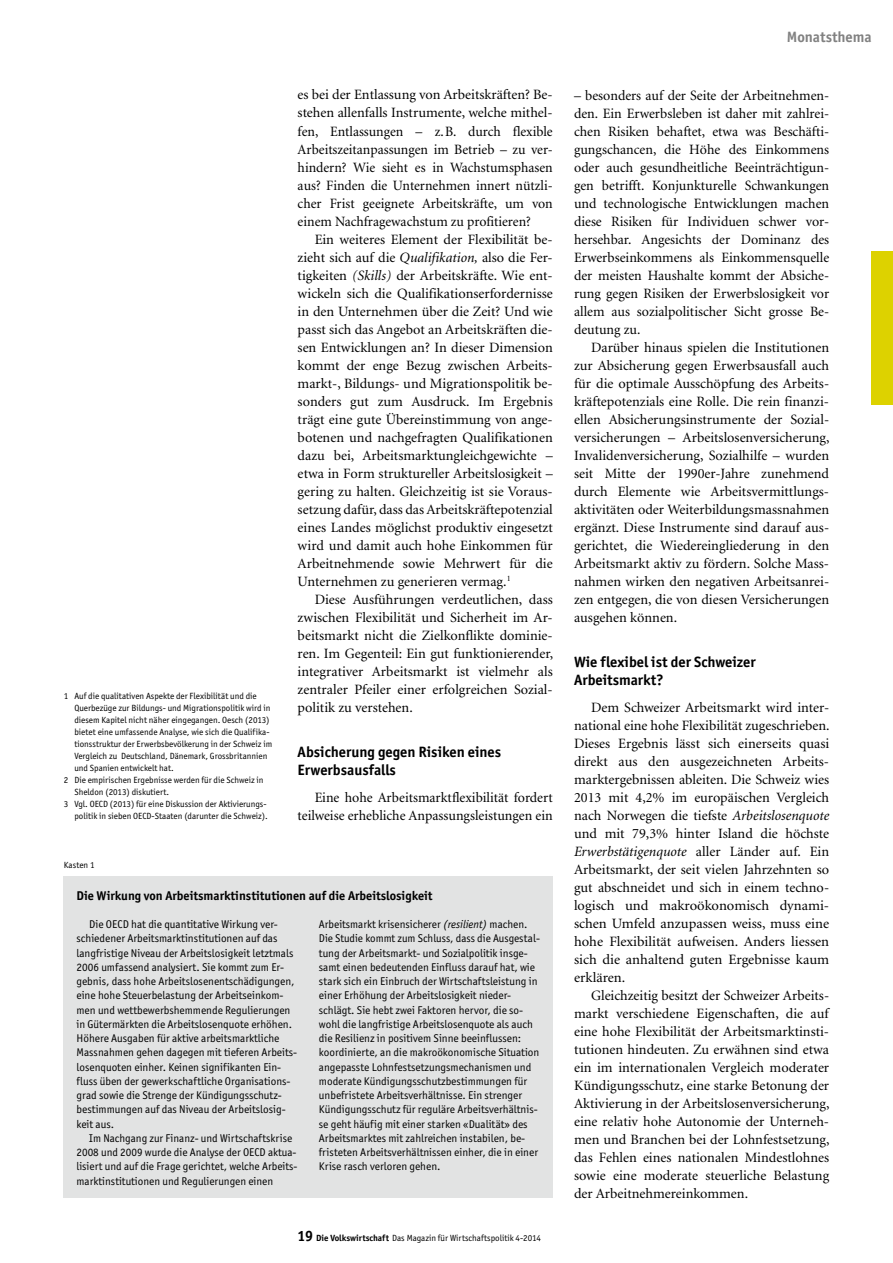
<style>
.page{position:relative;width:893px;height:1263px;background:#fff}
.page>*{position:absolute;margin:0;border:0;box-sizing:border-box;transform-origin:0 0}
.t1{font:700 15px/18px "Officina San ITC";color:#000}
.t2{font:700 15px "Officina San ITC";color:#818181}
.t3{font:14.25px/18px "Minion";color:#000;text-align:justify}
.t4{font:700 12.75px "Officina San ITC";color:#000}
.t5{font:11.25px/14.2px "Officina San ITC";color:#000}
.t6{font:9px "Officina San ITC";color:#000}
.s1{font-style:italic}
.s2{font-weight:700;font-size:15px}
.s3{font-weight:700}
</style>
<div class="page">
<div style="left:872px;top:252px;width:21px;height:153px;background:#ddd200"></div>
<div style="left:64px;top:876px;width:489px;height:321px;background:#e2e3e3"></div>
<p class="t6" style="left:64px;top:691px;width:194px">1 Auf die qualitativen Aspekte der Flexibilität und die</p>
<p class="t6" style="left:74px;top:703px;width:197px">Querbezüge zur Bildungs- und Migrationspolitik wird in</p>
<p class="t6" style="left:74px;top:715px;width:197px">diesem Kapitel nicht näher eingegangen. Oesch (2013)</p>
<p class="t6" style="left:74px;top:727px;width:196px">bietet eine umfassende Analyse, wie sich die Qualifika-</p>
<p class="t6" style="left:74px;top:739px;width:199px">tionsstruktur der Erwerbsbevölkerung in der Schweiz im</p>
<p class="t6" style="left:74px;top:751px;width:194px">Vergleich zu Deutschland, Dänemark, Grossbritannien</p>
<p class="t6" style="left:74px;top:763px;width:101px">und Spanien entwickelt hat.</p>
<p class="t6" style="left:64px;top:775px;width:201px">2 Die empirischen Ergebnisse werden für die Schweiz in</p>
<p class="t6" style="left:74px;top:787px;width:96px">Sheldon (2013) diskutiert.</p>
<p class="t6" style="left:64px;top:799px;width:204px">3 Vgl. OECD (2013) für eine Diskussion der Aktivierungs-</p>
<p class="t6" style="left:74px;top:811px;width:195px">politik in sieben OECD-Staaten (darunter die Schweiz).</p>
<p class="t3" style="left:298px;top:86px;width:257px">es bei der Entlassung von Arbeitskräften? Be&shy;stehen allenfalls Instrumente, welche mithel&shy;fen, Entlassungen – z.B. durch flexible Arbeitszeitanpassungen im Betrieb – zu ver&shy;hindern? Wie sieht es in Wachstumsphasen aus? Finden die Unternehmen innert nützli&shy;cher Frist geeignete Arbeitskräfte, um von einem Nachfragewachstum zu profitieren?</p>
<p class="t3" style="left:298px;top:230px;width:257px;text-indent:17px">Ein weiteres Element der Flexibilität be&shy;zieht sich auf die <span class="s1">Qualifikation,</span> also die Fer&shy;tigkeiten <span class="s1">(Skills)</span> der Arbeitskräfte. Wie ent&shy;wickeln sich die Qualifikationserfordernisse in den Unternehmen über die Zeit? Und wie passt sich das Angebot an Arbeitskräften die&shy;sen Entwicklungen an? In dieser Dimension kommt der enge Bezug zwischen Arbeits&shy;markt-, Bildungs- und Migrationspolitik be&shy;sonders gut zum Ausdruck. Im Ergebnis trägt eine gute Übereinstimmung von ange&shy;botenen und nachgefragten Qualifikationen dazu bei, Arbeitsmarktungleichgewichte – etwa in Form struktureller Arbeitslosigkeit – gering zu halten. Gleichzeitig ist sie Voraus&shy;setzung dafür, dass das Arbeitskräftepotenzial eines Landes möglichst produktiv eingesetzt wird und damit auch hohe Einkommen für Arbeitnehmende sowie Mehrwert für die Unternehmen zu generieren vermag.<sup>1</sup></p>
<p class="t3" style="left:298px;top:590px;width:257px;text-indent:17px">Diese Ausführungen verdeutlichen, dass zwischen Flexibilität und Sicherheit im Ar&shy;beitsmarkt nicht die Zielkonflikte dominie&shy;ren. Im Gegenteil: Ein gut funktionierender, integrativer Arbeitsmarkt ist vielmehr als zentraler Pfeiler einer erfolgreichen Sozial&shy;politik zu verstehen.</p>
<p class="t1" style="left:298px;top:742px;width:205px">Absicherung gegen Risiken eines<br>Erwerbsausfalls</p>
<p class="t3" style="left:298px;top:788px;width:257px;text-align:right">Eine hohe Arbeitsmarktflexibilität fordert teilweise erhebliche Anpassungsleistungen ein</p>
<p class="t6" style="left:64px;top:860px;width:32px">Kasten 1</p>
<p class="t4" style="left:77px;top:887px;width:358px">Die Wirkung von Arbeitsmarktinstitutionen auf die Arbeitslosigkeit</p>
<p class="t5" style="left:77px;top:917px;width:222px;text-indent:13px">Die OECD hat die quantitative Wirkung ver&shy;schiedener Arbeitsmarktinstitutionen auf das langfristige Niveau der Arbeitslosigkeit letztmals 2006 umfassend analysiert. Sie kommt zum Er&shy;gebnis, dass hohe Arbeitslosenentschädigungen, eine hohe Steuerbelastung der Arbeitseinkom&shy;men und wettbewerbshemmende Regulierungen in Gütermärkten die Arbeitslosenquote erhöhen.<br>Höhere Ausgaben für aktive arbeitsmarktliche Massnahmen gehen dagegen mit tieferen Arbeits&shy;losenquoten einher. Keinen signifikanten Ein&shy;fluss üben der gewerkschaftliche Organisations&shy;grad sowie die Strenge der Kündigungsschutz&shy;bestimmungen auf das Niveau der Arbeitslosig&shy;keit aus.</p>
<p class="t5" style="left:77px;top:1131px;width:222px;text-indent:13px">Im Nachgang zur Finanz- und Wirtschaftskrise 2008 und 2009 wurde die Analyse der OECD aktua&shy;lisiert und auf die Frage gerichtet, welche Arbeits&shy;marktinstitutionen und Regulierungen einen</p>
<p class="t5" style="left:319px;top:917px;width:223px">Arbeitsmarkt krisensicherer <span class="s1">(resilient)</span> machen.<br>Die Studie kommt zum Schluss, dass die Ausgestal&shy;tung der Arbeitsmarkt- und Sozialpolitik insge&shy;samt einen bedeutenden Einfluss darauf hat, wie stark sich ein Einbruch der Wirtschaftsleistung in einer Erhöhung der Arbeitslosigkeit nieder&shy;schlägt. Sie hebt zwei Faktoren hervor, die so&shy;wohl die langfristige Arbeitslosenquote als auch die Resilienz in positivem Sinne beeinflussen: koordinierte, an die makroökonomische Situation angepasste Lohnfestsetzungsmechanismen und moderate Kündigungsschutzbestimmungen für unbefristete Arbeitsverhältnisse. Ein strenger Kündigungsschutz für reguläre Arbeitsverhältnis&shy;se geht häufig mit einer starken «Dualität» des Arbeitsmarktes mit zahlreichen instabilen, be&shy;fristeten Arbeitsverhältnissen einher, die in einer Krise rasch verloren gehen.</p>
<p class="t6" style="left:298px;top:1232px;width:245px"><span class="s2">19</span> <span class="s3">Die Volkswirtschaft</span> Das Magazin für Wirtschaftspolitik 4-2014</p>
<p class="t2" style="left:787px;top:27px;width:86px">Monatsthema</p>
<p class="t3" style="left:574px;top:86px;width:257px">– besonders auf der Seite der Arbeitnehmen&shy;den. Ein Erwerbsleben ist daher mit zahlrei&shy;chen Risiken behaftet, etwa was Beschäfti&shy;gungschancen, die Höhe des Einkommens oder auch gesundheitliche Beeinträchtigun&shy;gen betrifft. Konjunkturelle Schwankungen und technologische Entwicklungen machen diese Risiken für Individuen schwer vor&shy;hersehbar. Angesichts der Dominanz des Erwerbseinkommens als Einkommensquelle der meisten Haushalte kommt der Absiche&shy;rung gegen Risiken der Erwerbslosigkeit vor allem aus sozialpolitischer Sicht grosse Be&shy;deutung zu.</p>
<p class="t3" style="left:574px;top:338px;width:257px;text-align:left;text-indent:17px">Darüber hinaus spielen die Institutionen zur Absicherung gegen Erwerbsausfall auch für die optimale Ausschöpfung des Arbeits&shy;kräftepotenzials eine Rolle. Die rein finanzi&shy;ellen Absicherungsinstrumente der Sozial&shy;versicherungen – Arbeitslosenversicherung, Invalidenversicherung, Sozialhilfe – wurden seit Mitte der 1990er-Jahre zunehmend durch Elemente wie Arbeitsvermittlungs&shy;aktivitäten oder Weiterbildungsmassnahmen ergänzt. Diese Instrumente sind darauf aus&shy;gerichtet, die Wiedereingliederung in den Arbeitsmarkt aktiv zu fördern. Solche Mass&shy;nahmen wirken den negativen Arbeitsanrei&shy;zen entgegen, die von diesen Versicherungen ausgehen können.</p>
<p class="t1" style="left:574px;top:652px;width:183px">Wie flexibel ist der Schweizer<br>Arbeitsmarkt?</p>
<p class="t3" style="left:574px;top:698px;width:257px;text-align:left;text-indent:17px">Dem Schweizer Arbeitsmarkt wird inter&shy;national eine hohe Flexibilität zugeschrieben.<br>Dieses Ergebnis lässt sich einerseits quasi direkt aus den ausgezeichneten Arbeits&shy;marktergebnissen ableiten. Die Schweiz wies 2013 mit 4,2% im europäischen Vergleich nach Norwegen die tiefste <span class="s1">Arbeitslosenquote </span>und mit 79,3% hinter Island die höchste <span class="s1">Erwerbstätigenquote</span> aller Länder auf. Ein Arbeitsmarkt, der seit vielen Jahrzehnten so gut abschneidet und sich in einem techno&shy;logisch und makroökonomisch dynami&shy;schen Umfeld anzupassen weiss, muss eine hohe Flexibilität aufweisen. Anders liessen sich die anhaltend guten Ergebnisse kaum erklären.</p>
<p class="t3" style="left:574px;top:986px;width:257px;text-indent:17px">Gleichzeitig besitzt der Schweizer Arbeits&shy;markt verschiedene Eigenschaften, die auf eine hohe Flexibilität der Arbeitsmarktinsti&shy;tutionen hindeuten. Zu erwähnen sind etwa ein im internationalen Vergleich moderater Kündigungsschutz, eine starke Betonung der Aktivierung in der Arbeitslosenversicherung, eine relativ hohe Autonomie der Unterneh&shy;men und Branchen bei der Lohnfestsetzung, das Fehlen eines nationalen Mindestlohnes sowie eine moderate steuerliche Belastung der Arbeitnehmereinkommen.</p>
</div>
